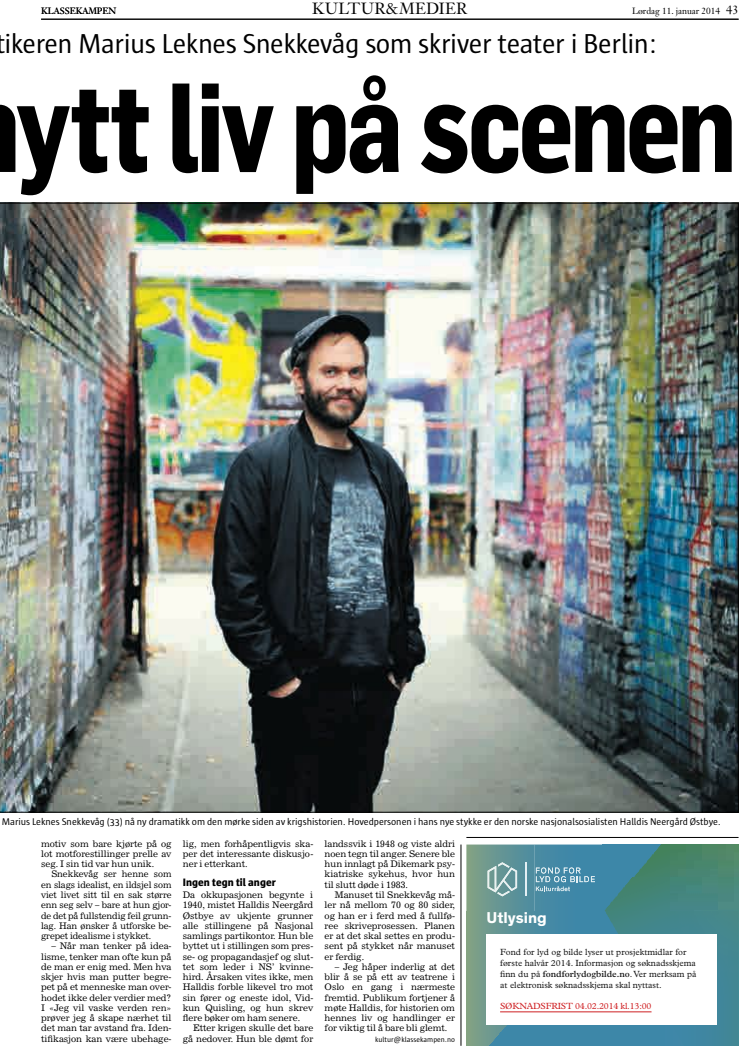
<style>
.page{position:relative;width:740px;height:1049px;background:#fff}
.page>*{position:absolute;margin:0;border:0;box-sizing:border-box;transform-origin:0 0}
.t1{font:124px "Flama Semicondensed Bold KK";letter-spacing:-.045em;color:#000;scale:.88 1}
.t2{font:28px "Sun";letter-spacing:-.02em;color:#000}
.t3{font:16px "Janson Text";letter-spacing:.02em;color:#000}
.t4{font:700 16px "Theinhardt";color:#fff}
.t5{font:800 11px "Sun";color:#000}
.t6{font:10px "Sun";letter-spacing:-.005em;color:#000}
.t7{font:9px/10.3px "News 702 BT";letter-spacing:-.005em;color:#000;text-align:justify}
.t8{font:9px/11px "Plantin MT Std";color:#1a1a1a}
.t9{font:9px "Janson Text";letter-spacing:-.005em;color:#000}
.t10{font:9px "Plantin MT Std";letter-spacing:-.02em;color:#cf2124}
.t11{font:7.5px "Sun";color:#000}
.s1{font-size:12px}
.s2{font-weight:600}
</style>
<div class="page">
<img style="left:0;top:203px;width:738px;height:609px">
<hr style="left:41px;top:19px;width:697px;height:1px;background:#000">
<img style="left:466px;top:844px;width:272px;height:202px">
<img style="left:526px;top:863px;width:1px;height:33px">
<img style="left:488px;top:862px;width:29px;height:34px">
<svg style="left:536px;top:867px;width:59px;height:24px"></svg>
<div style="left:486px;top:934px;width:231px;height:90px;background:#fff"></div>
<hr style="left:500px;top:1011px;width:151px;height:1px;background:#cf2124">
<hr style="left:466px;top:837px;width:272px;height:1px;background:#000">
<hr style="left:461px;top:844px;width:1px;height:202px;background:#000">
<h3 class="t3" style="left:312px;top:-2px;width:157px">KULTUR&amp;MEDIER</h3>
<p class="t9" style="left:41px;top:5px;width:77px">KLASSEKAMPEN</p>
<p class="t9" style="left:632px;top:5px;width:108px">Lørdag 11. januar 2014 <span class="s1">43</span></p>
<h2 class="t2" style="left:5px;top:29px;width:654px">ikeren Marius Leknes Snekkevåg som skriver teater i Berlin:</h2>
<h1 class="t1" style="left:16px;top:46px;width:821px">ytt liv på scenen</h1>
<p class="t6" style="left:2px;top:816px;width:720px">Marius Leknes Snekkevåg (33) nå ny dramatikk om den mørke siden av krigshistorien. Hovedpersonen i hans nye stykke er den norske nasjonalsosialisten Halldis Neergård Østbye.</p>
<p class="t7" style="left:41px;top:838px;width:132px">motiv som bare kjørte på og lot motforestillinger prelle av seg. I sin tid var hun unik.</p>
<p class="t7" style="left:41px;top:869px;width:132px;text-indent:10px">Snekkevåg ser henne som en slags idealist, en ildsjel som viet livet sitt til en sak større enn seg selv – bare at hun gjor&shy;de det på fullstendig feil grunn&shy;lag. Han ønsker å utforske be&shy;grepet idealisme i stykket.</p>
<p class="t7" style="left:41px;top:941px;width:132px;text-indent:10px">– Når man tenker på idea&shy;lisme, tenker man ofte kun på de man er enig med. Men hva skjer hvis man putter begre&shy;pet på et menneske man over&shy;hodet ikke deler verdier med?<br>I «Jeg vil vaske verden ren» prøver jeg å skape nærhet til det man tar avstand fra. Iden&shy;tifikasjon kan være ubehage-</p>
<p class="t7" style="left:183px;top:838px;width:132px">lig, men forhåpentligvis ska&shy;per det interessante diskusjo&shy;ner i etterkant.</p>
<p class="t5" style="left:183px;top:876px;width:95px">Ingen tegn til anger</p>
<p class="t7" style="left:183px;top:889px;width:132px">Da okkupasjonen begynte i 1940, mistet Halldis Neergård Østbye av ukjente grunner alle stillingene på Nasjonal samlings partikontor. Hun ble byttet ut i stillingen som pres&shy;se- og propagandasjef og slut&shy;tet som leder i NS’ kvinne&shy;hird. Årsaken vites ikke, men Halldis forble likevel tro mot sin fører og eneste idol, Vid&shy;kun Quisling, og hun skrev flere bøker om ham senere.</p>
<p class="t7" style="left:183px;top:1023px;width:132px;text-align:right">Etter krigen skulle det bare gå nedover. Hun ble dømt for</p>
<p class="t7" style="left:325px;top:838px;width:132px">landssvik i 1948 og viste aldri noen tegn til anger. Senere ble hun innlagt på Dikemark psy&shy;kiatriske sykehus, hvor hun til slutt døde i 1983.</p>
<p class="t7" style="left:325px;top:889px;width:132px;text-indent:10px">Manuset til Snekkevåg må&shy;ler nå mellom 70 og 80 sider, og han er i ferd med å fullfø&shy;ree skriveprosessen. Planen er at det skal settes en produ&shy;sent på stykket når manuset er ferdig.</p>
<p class="t7" style="left:325px;top:961px;width:132px;text-indent:10px">– Jeg håper inderlig at det blir å se på ett av teatrene i Oslo en gang i nærmeste fremtid. Publikum fortjener å møte Halldis, for historien om hennes liv og handlinger er for viktig til å bare bli glemt.</p>
<p class="t11" style="left:375px;top:1035px;width:81px">kultur@klassekampen.no</p>
<h3 class="t4" style="left:486px;top:907px;width:62px">Utlysing</h3>
<p class="t8" style="left:500px;top:946px;width:198px">Fond for lyd og bilde lyser ut prosjektmidlar for første halvår 2014. Informasjon og søknadsskjema finn du på <span class="s2">fondforlydogbilde.no</span>. Ver merksam på at elektronisk søknadsskjema skal nyttast.</p>
<p class="t10" style="left:500px;top:1000px;width:153px">SØKNADSFRIST 04.02.2014 kl.13:00</p>
</div>
